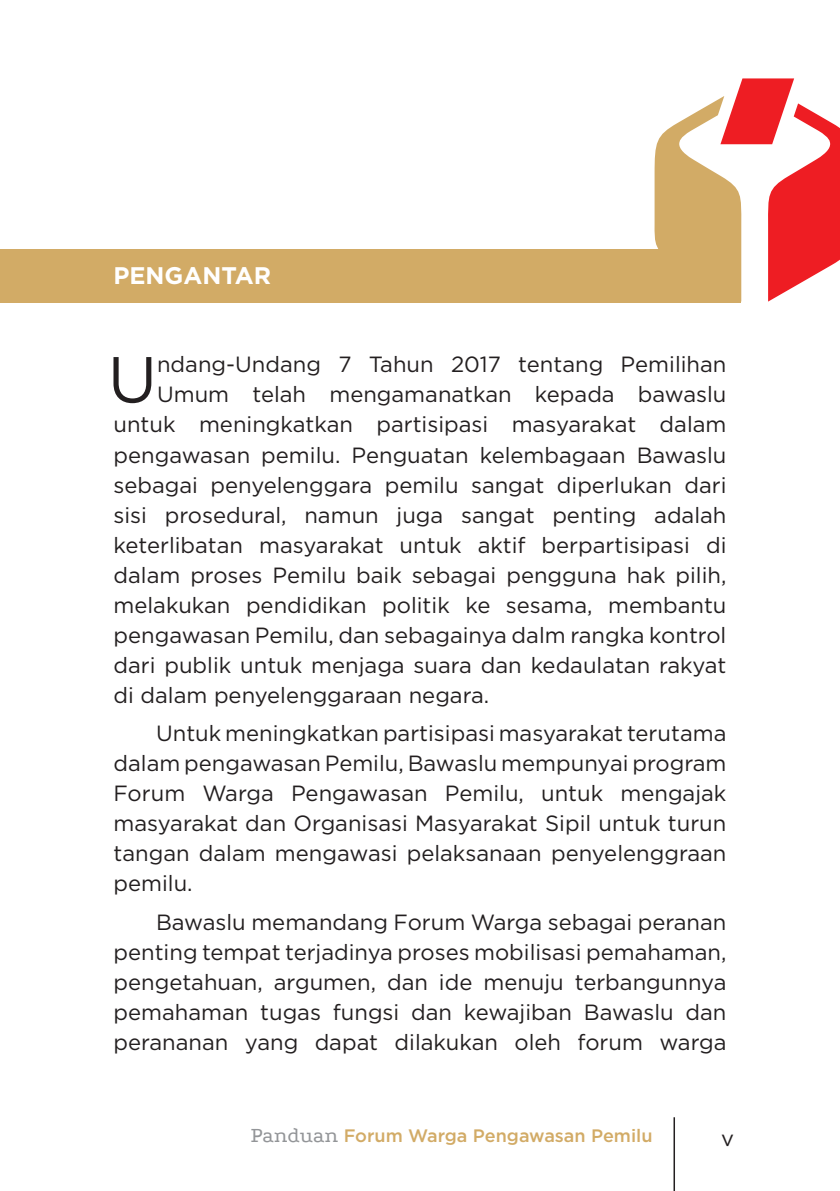
<style>
.page{position:relative;width:840px;height:1191px;background:#fff}
.page>*{position:absolute;margin:0;border:0;box-sizing:border-box;transform-origin:0 0}
.TEKS{font:64.8px "Gotham";color:#231f20}
.t1{font:700 24px "Gotham";color:#fff}
.TEKS-2{font:22px/30px "Gotham";color:#231f20;text-align:justify}
.t2{font:500 18px "Gotham";color:#d2ab66}
.s1{font-family:"Podkova";font-weight:400;font-size:22px;color:#939598}
</style>
<div class="page">
<hr style="left:673px;top:1117px;width:1px;height:74px;background:#231f20">
<div style="left:0;top:249px;width:740px;height:54px;background:#d2ab66"></div>
<svg style="left:654px;top:78px;width:185px;height:223px"></svg>
<p class="t1" style="left:113px;top:259px;width:159px">PENGANTAR</p>
<p class="TEKS" style="left:108px;top:338px;width:51px">U</p>
<p class="TEKS-2" style="left:157px;top:349px;width:570px">ndang-Undang 7 Tahun 2017 tentang Pemilihan</p>
<p class="TEKS-2" style="left:157px;top:379px;width:570px">Umum telah mengamanatkan kepada bawaslu</p>
<p class="TEKS-2" style="left:113px;top:409px;width:614px">untuk meningkatkan partisipasi masyarakat dalam</p>
<p class="TEKS-2" style="left:113px;top:439px;width:614px">pengawasan pemilu. Penguatan kelembagaan Bawaslu</p>
<p class="TEKS-2" style="left:113px;top:469px;width:614px">sebagai penyelenggara pemilu sangat diperlukan dari</p>
<p class="TEKS-2" style="left:113px;top:499px;width:614px">sisi prosedural, namun juga sangat penting adalah</p>
<p class="TEKS-2" style="left:113px;top:529px;width:614px">keterlibatan masyarakat untuk aktif berpartisipasi di</p>
<p class="TEKS-2" style="left:113px;top:559px;width:614px">dalam proses Pemilu baik sebagai pengguna hak pilih,</p>
<p class="TEKS-2" style="left:113px;top:589px;width:614px">melakukan pendidikan politik ke sesama, membantu</p>
<p class="TEKS-2" style="left:113px;top:619px;width:614px">pengawasan Pemilu, dan sebagainya dalm rangka kontrol</p>
<p class="TEKS-2" style="left:113px;top:649px;width:614px">dari publik untuk menjaga suara dan kedaulatan rakyat</p>
<p class="TEKS-2" style="left:113px;top:679px;width:377px">di dalam penyelenggaraan negara.</p>
<p class="TEKS-2" style="left:113px;top:718px;width:614px;text-indent:43px">Untuk meningkatkan partisipasi masyarakat terutama dalam pengawasan Pemilu, Bawaslu mempunyai program Forum Warga Pengawasan Pemilu, untuk mengajak masyarakat dan Organisasi Masyarakat Sipil untuk turun tangan dalam mengawasi pelaksanaan penyelenggraan pemilu.</p>
<p class="TEKS-2" style="left:113px;top:906px;width:614px;text-indent:43px">Bawaslu memandang Forum Warga sebagai peranan penting tempat terjadinya proses mobilisasi pemahaman, pengetahuan, argumen, dan ide menuju terbangunnya pemahaman tugas fungsi dan kewajiban Bawaslu dan perananan yang dapat dilakukan oleh forum warga</p>
<p class="t2" style="left:250px;top:1123px;width:403px"><span class="s1">Panduan</span> Forum Warga Pengawasan Pemilu</p>
<p class="TEKS-2" style="left:720px;top:1122px;width:14px">v</p>
</div>
